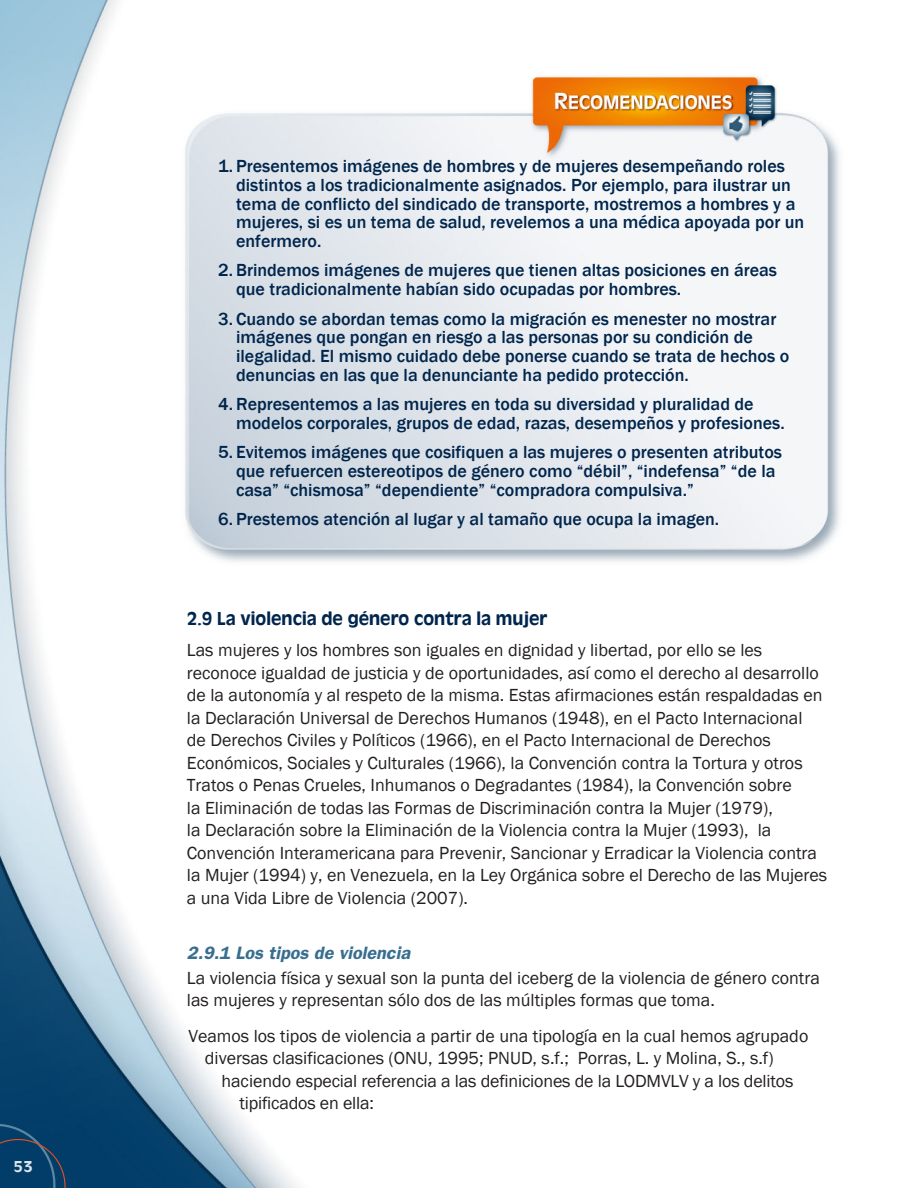
<style>
.page{position:relative;width:918px;height:1188px;background:#fff}
.page>*{position:absolute;margin:0;border:0;box-sizing:border-box;transform-origin:0 0}
.t1{font:500 19.5px "Antique Oli T";color:#00254c;scale:.95 1}
.t2{font:18px/22.5px "Franklin Gothic";color:#231f20}
.Puntos{font:500 18px/18.8px "Franklin Gothic";color:#00254c}
.t3{font:italic 600 18px "Franklin Gothic";color:#386e8f}
.t4{font:500 16.5px "Antique Oli T";color:#dbe4ea}
</style>
<div class="page">
<img style="left:0;top:0;width:298px;height:1188px">
<svg style="left:0;top:1116px;width:66px;height:72px;background:#0b4069"></svg>
<img style="left:179px;top:73px;width:661px;height:495px">
<p class="t4" style="left:13px;top:1157px;width:21px">53</p>
<p class="Puntos" style="left:236px;top:157px;width:570px;text-indent:-18px">1. Presentemos imágenes de hombres y de mujeres desempeñando roles distintos a los tradicionalmente asignados. Por ejemplo, para ilustrar un tema de conflicto del sindicado de transporte, mostremos a hombres y a mujeres, si es un tema de salud, revelemos a una médica apoyada por un enfermero.</p>
<p class="Puntos" style="left:236px;top:261px;width:542px;text-indent:-18px">2. Brindemos imágenes de mujeres que tienen altas posiciones en áreas que tradicionalmente habían sido ocupadas por hombres.</p>
<p class="Puntos" style="left:236px;top:309px;width:555px;text-indent:-18px">3. Cuando se abordan temas como la migración es menester no mostrar imágenes que pongan en riesgo a las personas por su condición de ilegalidad. El mismo cuidado debe ponerse cuando se trata de hechos o denuncias en las que la denunciante ha pedido protección.</p>
<p class="Puntos" style="left:236px;top:395px;width:550px;text-indent:-18px">4. Representemos a las mujeres en toda su diversidad y pluralidad de modelos corporales, grupos de edad, razas, desempeños y profesiones.</p>
<p class="Puntos" style="left:236px;top:443px;width:547px;text-indent:-18px">5. Evitemos imágenes que cosifiquen a las mujeres o presenten atributos que refuercen estereotipos de género como “débil”, “indefensa” “de la casa” “chismosa” “dependiente” “compradora compulsiva.”</p>
<p class="Puntos" style="left:218px;top:510px;width:503px">6. Prestemos atención al lugar y al tamaño que ocupa la imagen.</p>
<p class="t1" style="left:187px;top:607px;width:381px">2.9 La violencia de género contra la mujer</p>
<p class="t2" style="left:187px;top:639px;width:642px">Las mujeres y los hombres son iguales en dignidad y libertad, por ello se les reconoce igualdad de justicia y de oportunidades, así como el derecho al desarrollo de la autonomía y al respeto de la misma. Estas afirmaciones están respaldadas en la Declaración Universal de Derechos Humanos (1948), en el Pacto Internacional<br>de Derechos Civiles y Políticos (1966), en el Pacto Internacional de Derechos Económicos, Sociales y Culturales (1966), la Convención contra la Tortura y otros Tratos o Penas Crueles, Inhumanos o Degradantes (1984), la Convención sobre<br>la Eliminación de todas las Formas de Discriminación contra la Mujer (1979),<br>la Declaración sobre la Eliminación de la Violencia contra la Mujer (1993), la Convención Interamericana para Prevenir, Sancionar y Erradicar la Violencia contra la Mujer (1994) y, en Venezuela, en la Ley Orgánica sobre el Derecho de las Mujeres a una Vida Libre de Violencia (2007).</p>
<p class="t3" style="left:187px;top:942px;width:225px">2.9.1 Los tipos de violencia</p>
<p class="t2" style="left:187px;top:967px;width:635px">La violencia física y sexual son la punta del iceberg de la violencia de género contra las mujeres y representan sólo dos de las múltiples formas que toma.</p>
<p class="t2" style="left:188px;top:1025px;width:621px">Veamos los tipos de violencia a partir de una tipología en la cual hemos agrupado</p>
<p class="t2" style="left:205px;top:1047px;width:570px">diversas clasificaciones (ONU, 1995; PNUD, s.f.; Porras, L. y Molina, S., s.f)</p>
<p class="t2" style="left:221px;top:1070px;width:573px">haciendo especial referencia a las definiciones de la LODMVLV y a los delitos</p>
<p class="t2" style="left:239px;top:1092px;width:136px">tipificados en ella:</p>
</div>
